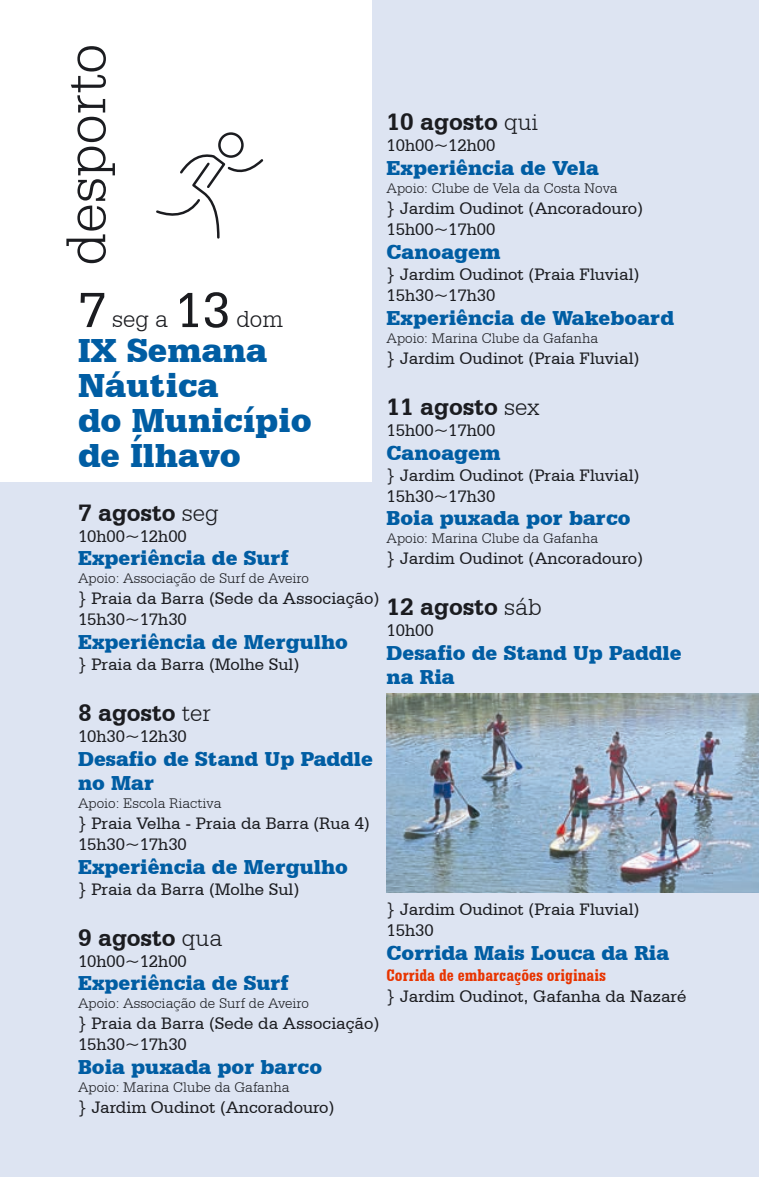
<style>
.page{position:relative;width:759px;height:1177px;background:#fff}
.page>*{position:absolute;margin:0;border:0;box-sizing:border-box;transform-origin:0 0}
.t1{font:300 60px "Serifa BT";color:#1b1c20}
.t2{font:900 35px/35px "Serifa BT";color:#005da3}
.t3{font:700 25px "Serifa BT";color:#1b1c20}
.t4{font:300 25px "Serifa BT";color:#1b1c20}
.t5{font:900 21.25px/23.8px "Serifa BT";color:#005da3}
.t6{font:17.5px/21px "Serifa BT";color:#1b1c20}
.t7{font:700 condensed 17.5px "Serifa BT";color:#e83400}
.t8{font:300 15px "Serifa BT";color:#1b1c20}
.s1{font-weight:400;font-size:52.5px}
.s2{font-weight:300}
</style>
<div class="page">
<div style="left:372px;top:0;width:386px;height:1176px;background:#dde4f2"></div>
<div style="left:0;top:482px;width:372px;height:694px;background:#dde4f2"></div>
<hr style="left:758px;top:0;width:1px;height:237px;background:#dde4f2">
<svg style="left:156px;top:132px;width:108px;height:107px"></svg>
<img style="left:386px;top:693px;width:372px;height:199px">
<h1 class="t1" style="left:51px;top:265px;width:223px;rotate:-90deg">desporto</h1>
<h3 class="t4" style="left:78px;top:304px;width:206px"><span class="s1">7</span> seg a <span class="s1">13</span> dom</h3>
<h2 class="t2" style="left:78px;top:332px;width:235px">IX Semana<br>Náutica<br>do Município de Ílhavo</h2>
<h3 class="t3" style="left:78px;top:497px;width:142px">7 agosto <span class="s2">seg</span></h3>
<p class="t6" style="left:78px;top:525px;width:110px">10h00~12h00</p>
<p class="t5" style="left:78px;top:546px;width:212px">Experiência de Surf</p>
<p class="t8" style="left:78px;top:570px;width:232px">Apoio: Associação de Surf de Aveiro</p>
<p class="t6" style="left:78px;top:588px;width:302px">} Praia da Barra (Sede da Associação)<br>15h30~17h30</p>
<p class="t5" style="left:78px;top:629px;width:271px">Experiência de Mergulho</p>
<p class="t6" style="left:78px;top:653px;width:222px">} Praia da Barra (Molhe Sul)</p>
<h3 class="t3" style="left:78px;top:697px;width:134px">8 agosto <span class="s2">ter</span></h3>
<p class="t6" style="left:78px;top:725px;width:110px">10h30~12h30</p>
<p class="t5" style="left:78px;top:746px;width:296px">Desafio de Stand Up Paddle no Mar</p>
<p class="t8" style="left:78px;top:794px;width:145px">Apoio: Escola Riactiva</p>
<p class="t6" style="left:78px;top:812px;width:293px">} Praia Velha - Praia da Barra (Rua 4)<br>15h30~17h30</p>
<p class="t5" style="left:78px;top:854px;width:271px">Experiência de Mergulho</p>
<p class="t6" style="left:78px;top:878px;width:222px">} Praia da Barra (Molhe Sul)</p>
<h3 class="t3" style="left:78px;top:921px;width:146px">9 agosto <span class="s2">qua</span></h3>
<p class="t6" style="left:78px;top:950px;width:110px">10h00~12h00</p>
<p class="t5" style="left:78px;top:970px;width:212px">Experiência de Surf</p>
<p class="t8" style="left:78px;top:994px;width:232px">Apoio: Associação de Surf de Aveiro</p>
<p class="t6" style="left:78px;top:1012px;width:302px">} Praia da Barra (Sede da Associação)<br>15h30~17h30</p>
<p class="t5" style="left:78px;top:1054px;width:245px">Boia puxada por barco</p>
<p class="t8" style="left:78px;top:1078px;width:213px">Apoio: Marina Clube da Gafanha</p>
<p class="t6" style="left:78px;top:1096px;width:258px">} Jardim Oudinot (Ancoradouro)</p>
<h3 class="t3" style="left:386px;top:107px;width:153px">10 agosto <span class="s2">qui</span></h3>
<p class="t6" style="left:386px;top:135px;width:110px">10h00~12h00</p>
<p class="t5" style="left:386px;top:156px;width:214px">Experiência de Vela</p>
<p class="t8" style="left:386px;top:180px;width:232px">Apoio: Clube de Vela da Costa Nova</p>
<p class="t6" style="left:386px;top:198px;width:258px">} Jardim Oudinot (Ancoradouro)<br>15h00~17h00</p>
<p class="t5" style="left:386px;top:239px;width:115px">Canoagem</p>
<p class="t6" style="left:386px;top:263px;width:254px">} Jardim Oudinot (Praia Fluvial)<br>15h30~17h30</p>
<p class="t5" style="left:386px;top:305px;width:289px">Experiência de Wakeboard</p>
<p class="t8" style="left:386px;top:329px;width:213px">Apoio: Marina Clube da Gafanha</p>
<p class="t6" style="left:386px;top:347px;width:254px">} Jardim Oudinot (Praia Fluvial)</p>
<h3 class="t3" style="left:386px;top:391px;width:154px">11 agosto <span class="s2">sex</span></h3>
<p class="t6" style="left:386px;top:419px;width:110px">15h00~17h00</p>
<p class="t5" style="left:386px;top:440px;width:115px">Canoagem</p>
<p class="t6" style="left:386px;top:464px;width:254px">} Jardim Oudinot (Praia Fluvial)<br>15h30~17h30</p>
<p class="t5" style="left:386px;top:506px;width:245px">Boia puxada por barco</p>
<p class="t8" style="left:386px;top:530px;width:213px">Apoio: Marina Clube da Gafanha</p>
<p class="t6" style="left:386px;top:548px;width:258px">} Jardim Oudinot (Ancoradouro)</p>
<h3 class="t3" style="left:386px;top:591px;width:156px">12 agosto <span class="s2">sáb</span></h3>
<p class="t6" style="left:386px;top:620px;width:49px">10h00</p>
<p class="t5" style="left:386px;top:640px;width:296px">Desafio de Stand Up Paddle na Ria</p>
<p class="t6" style="left:386px;top:898px;width:254px">} Jardim Oudinot (Praia Fluvial)<br>15h30</p>
<p class="t5" style="left:386px;top:940px;width:284px">Corrida Mais Louca da Ria</p>
<p class="t7" style="left:386px;top:964px;width:221px">Corrida de embarcações originais</p>
<p class="t6" style="left:386px;top:985px;width:301px">} Jardim Oudinot, Gafanha da Nazaré</p>
</div>
